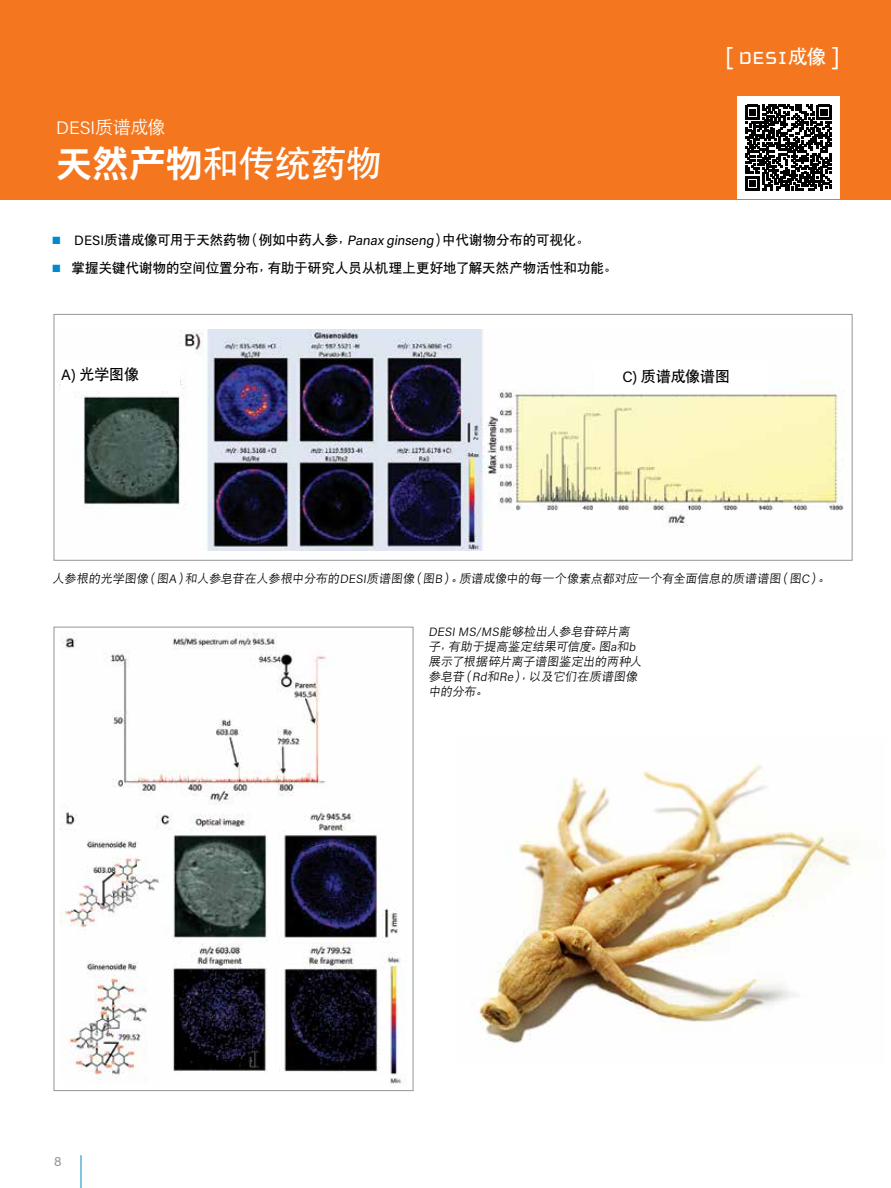
<style>
.page{position:relative;width:891px;height:1188px;background:#fff}
.page>*{position:absolute;margin:0;border:0;box-sizing:border-box;transform-origin:0 0}
.t1{font:700 36px "AR Hei GB";letter-spacing:-.005em;color:#fff}
.t2{font:25.5px "Cholla Unicase";color:#fff}
.t3{font:300 18px "Acumin Pro";color:#fff}
.t4{font:700 15px "AR Hei GB";letter-spacing:-.005em;color:#000}
.t5{font:700 13.5px "AR Hei GB";letter-spacing:-.005em;color:#000}
.t6{font:13.5px "Acumin Pro";color:#939598}
.t7{font:500 12px/15px "AR Hei GB";color:#000}
.s1{font-family:"AR Hei GB";font-weight:500}
.s2{font-family:"ARUD Jing Xi Hei E1 G30";font-weight:800}
.s3{color:#008ace}
.s4{font-family:"Acumin Pro";font-weight:400}
.s5{font-family:"AR Hei GB";font-weight:700;font-size:19.5px}
.s6{font-family:"Acumin Pro";font-weight:300}
</style>
<div class="page">
<hr style="left:81px;top:1155px;width:1px;height:33px;background:#008ace">
<div style="left:0;top:0;width:891px;height:199px;background:#f47720"></div>
<div style="left:737px;top:96px;width:103px;height:103px;background:#fff"></div>
<svg style="left:745px;top:105px;width:86px;height:86px"></svg>
<img style="left:59px;top:329px;width:785px;height:222px">
<div style="left:54px;top:314px;width:799px;height:247px;border:1px solid #939598"></div>
<img style="left:61px;top:632px;width:345px;height:452px">
<img style="left:478px;top:762px;width:374px;height:282px">
<div style="left:61px;top:359px;width:118px;height:32px;background:#fff"></div>
<div style="left:594px;top:361px;width:173px;height:31px;background:#fff"></div>
<h3 class="t3" style="left:56px;top:115px;width:111px">DESI<span class="s1">质谱成像</span></h3>
<h1 class="t1" style="left:56px;top:145px;width:328px"><span class="s2">天然产物</span>和传统药物</h1>
<p class="t5" style="left:52px;top:233px;width:537px"><span class="s3">■</span> <span class="s4">DESI</span>质谱成像可用于天然药物（例如中药人参，<span class="s4">Panax ginseng</span>）中代谢物分布的可视化。</p>
<p class="t5" style="left:52px;top:261px;width:565px"><span class="s3">■</span> 掌握关键代谢物的空间位置分布，有助于研究人员从机理上更好地了解天然产物活性和功能。</p>
<h2 class="t2" style="left:725px;top:45px;width:116px">[ DESI<span class="s5">成像</span> ]</h2>
<p class="t4" style="left:61px;top:367px;width:79px"><span class="s4">A)</span> 光学图像</p>
<p class="t4" style="left:622px;top:369px;width:109px"><span class="s4">C)</span> 质谱成像谱图</p>
<p class="t7" style="left:52px;top:571px;width:779px">人参根的光学图像（图<span class="s6">A</span>）和人参皂苷在人参根中分布的<span class="s6">DESI</span>质谱图像（图<span class="s6">B</span>）。质谱成像中的每一个像素点都对应一个有全面信息的质谱谱图（图<span class="s6">C</span>）。</p>
<p class="t6" style="left:54px;top:1151px;width:9px">8</p>
<p class="t7" style="left:428px;top:624px;width:217px"><span class="s6">DESI MS/MS</span>能够检出人参皂苷碎片离子，有助于提高鉴定结果可信度。图<span class="s6">a</span>和<span class="s6">b</span>展示了根据碎片离子谱图鉴定出的两种人参皂苷（<span class="s6">Rd</span>和<span class="s6">Re</span>），以及它们在质谱图像中的分布。</p>
</div>
